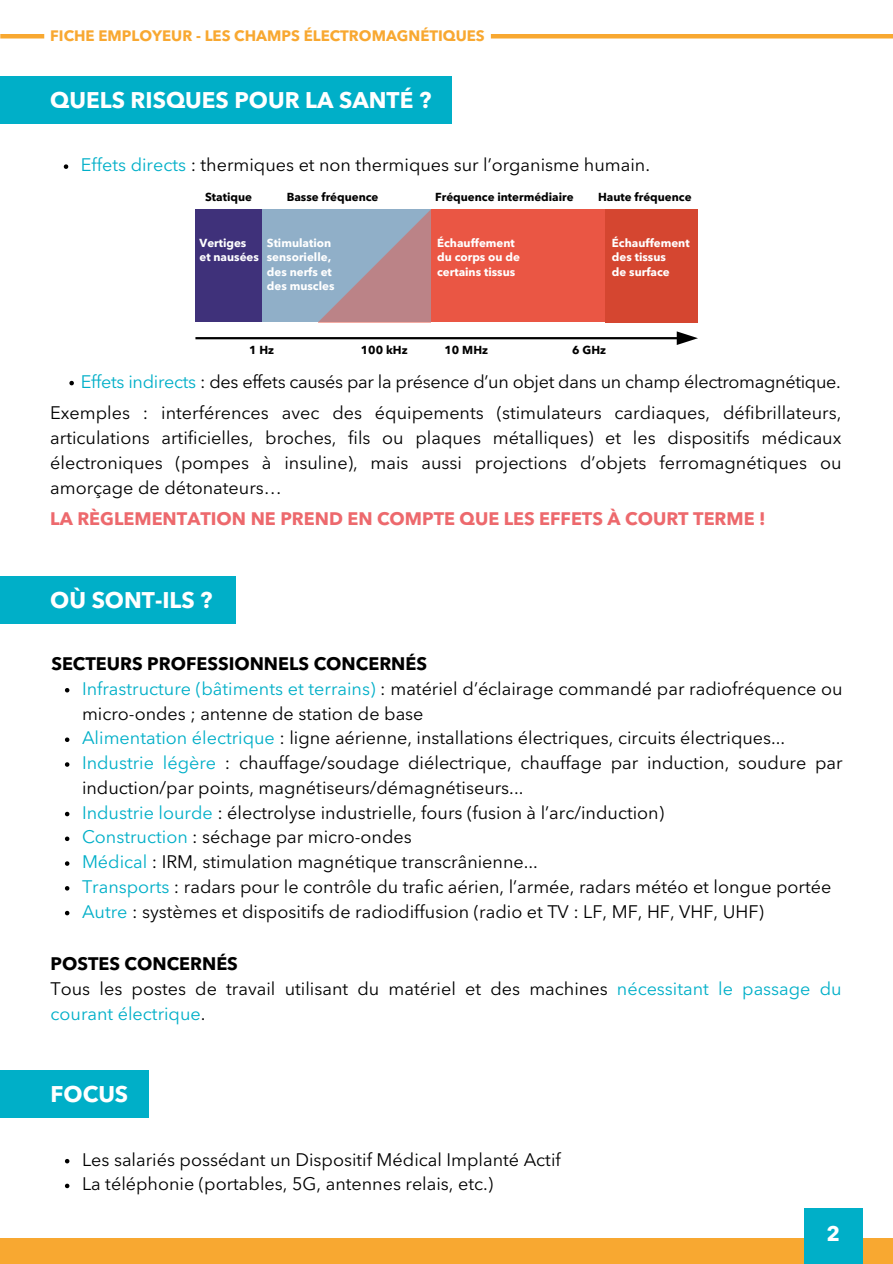
<style>
.page{position:relative;width:893px;height:1264px;background:#fff}
.page>*{position:absolute;margin:0;border:0;box-sizing:border-box;transform-origin:0 0}
.t1{font:700 22.5px "Avenir Next LT Pro";color:#fff}
.t2{font:700 21px "Avenir Next LT Pro";color:#fff}
.t3{font:18px/24.8px "Avenir Next LT Pro";color:#000}
.t4{font:18px "Avenir Next LT Pro";letter-spacing:-.02em;color:#000}
.t5{font:700 18px "Avenir Next LT Pro";color:#ed696d}
.t6{font:700 18px "Avenir Next LT Pro";color:#000}
.t7{font:700 15px "Avenir Next LT Pro";color:#f8a831}
.t8{font:700 11.55px/14.4px "Avenir Next LT Pro";color:#fff;text-align:justify}
.t9{font:700 11.55px "Avenir Next LT Pro";color:#000}
.s1{color:#00afc8}
.s2{font-weight:700}
</style>
<div class="page">
<div style="left:0;top:1238px;width:892px;height:25px;background:#f8a831"></div>
<div style="left:804px;top:1207px;width:58px;height:56px;background:#00afc8"></div>
<div style="left:0;top:76px;width:451px;height:47px;background:#00afc8"></div>
<div style="left:0;top:576px;width:236px;height:47px;background:#00afc8"></div>
<hr style="left:0;top:34px;width:892px;height:4px;background:#f8a831">
<svg style="left:64px;top:164px;width:4px;height:5px"></svg>
<svg style="left:65px;top:688px;width:4px;height:4px"></svg>
<svg style="left:65px;top:737px;width:4px;height:5px"></svg>
<svg style="left:65px;top:762px;width:4px;height:4px"></svg>
<svg style="left:65px;top:811px;width:4px;height:5px"></svg>
<svg style="left:65px;top:836px;width:4px;height:5px"></svg>
<svg style="left:65px;top:861px;width:4px;height:4px"></svg>
<svg style="left:65px;top:886px;width:4px;height:4px"></svg>
<svg style="left:65px;top:910px;width:4px;height:5px"></svg>
<div style="left:44px;top:34px;width:447px;height:5px;background:#fff"></div>
<svg style="left:69px;top:381px;width:5px;height:4px"></svg>
<div style="left:0;top:1070px;width:149px;height:47px;background:#00afc8"></div>
<svg style="left:65px;top:1158px;width:4px;height:5px"></svg>
<svg style="left:65px;top:1183px;width:4px;height:5px"></svg>
<div style="left:195px;top:209px;width:72px;height:113px;background:#3f317a"></div>
<div style="left:425px;top:209px;width:186px;height:113px;background:#ea5644"></div>
<div style="left:262px;top:209px;width:168px;height:113px;background:#90afc8"></div>
<div style="left:605px;top:209px;width:93px;height:113px;background:#d54630"></div>
<svg style="left:318px;top:210px;width:112px;height:112px"></svg>
<hr style="left:195px;top:337px;width:492px;height:2px;background:#000">
<svg style="left:676px;top:331px;width:22px;height:14px"></svg>
<p class="t7" style="left:50px;top:29px;width:436px">FICHE EMPLOYEUR - LES CHAMPS ÉLECTROMAGNÉTIQUES</p>
<h4 class="t1" style="left:50px;top:91px;width:382px">QUELS RISQUES POUR LA SANTÉ ?</h4>
<h1 class="t3" style="left:81px;top:154px;width:570px"><span class="s1">Effets directs</span> : thermiques et non thermiques sur l’organisme humain.</h1>
<h3 class="t9" style="left:205px;top:192px;width:48px">Statique</h3>
<h3 class="t9" style="left:287px;top:192px;width:93px">Basse fréquence</h3>
<h3 class="t9" style="left:435px;top:192px;width:140px">Fréquence intermédiaire</h3>
<h3 class="t9" style="left:598px;top:192px;width:95px">Haute fréquence</h3>
<h3 class="t8" style="left:199px;top:237px;width:48px">Vertiges</h3>
<h3 class="t8" style="left:199px;top:251px;width:61px">et nausées</h3>
<h2 class="t8" style="left:267px;top:237px;width:67px">Stimulation sensorielle, des nerfs et</h2>
<h1 class="t8" style="left:267px;top:280px;width:69px">des muscles</h1>
<h2 class="t8" style="left:437px;top:237px;width:79px">Échauffement</h2>
<h3 class="t8" style="left:437px;top:251px;width:84px">du corps ou de certains tissus</h3>
<h3 class="t8" style="left:612px;top:237px;width:79px">Échauffement</h3>
<h3 class="t8" style="left:612px;top:251px;width:55px">des tissus</h3>
<h3 class="t8" style="left:612px;top:265px;width:59px">de surface</h3>
<h3 class="t9" style="left:249px;top:345px;width:27px">1 Hz</h3>
<h1 class="t9" style="left:361px;top:345px;width:48px">100 kHz</h1>
<h3 class="t9" style="left:444px;top:345px;width:45px">10 MHz</h3>
<h3 class="t9" style="left:572px;top:345px;width:35px">6 GHz</h3>
<p class="t4" style="left:81px;top:374px;width:761px"><span class="s1">Effets indirects</span> : des effets causés par la présence d’un objet dans un champ électromagnétique.</p>
<p class="t3" style="left:50px;top:401px;width:792px;line-height:25.2px;text-align:justify">Exemples : interférences avec des équipements (stimulateurs cardiaques, défibrillateurs, articulations artificielles, broches, fils ou plaques métalliques) et les dispositifs médicaux électroniques (pompes à insuline), mais aussi projections d’objets ferromagnétiques ou amorçage de détonateurs…</p>
<p class="t5" style="left:50px;top:511px;width:716px">LA RÈGLEMENTATION NE PREND EN COMPTE QUE LES EFFETS À COURT TERME !</p>
<h3 class="t1" style="left:50px;top:590px;width:164px">OÙ SONT-ILS ?</h3>
<p class="t6" style="left:51px;top:656px;width:377px">SECTEURS PROFESSIONNELS CONCERNÉS</p>
<p class="t3" style="left:82px;top:677px;width:762px"><span class="s1">Infrastructure (bâtiments et terrains)</span> : matériel d’éclairage commandé par radiofréquence ou micro-ondes ; antenne de station de base</p>
<p class="t3" style="left:82px;top:727px;width:704px"><span class="s1">Alimentation électrique</span> : ligne aérienne, installations électriques, circuits électriques...</p>
<p class="t3" style="left:82px;top:752px;width:762px"><span class="s1">Industrie légère</span> : chauffage/soudage diélectrique, chauffage par induction, soudure par induction/par points, magnétiseurs/démagnétiseurs...</p>
<p class="t3" style="left:82px;top:801px;width:583px"><span class="s1">Industrie lourde</span> : électrolyse industrielle, fours (fusion à l’arc/induction)</p>
<p class="t3" style="left:82px;top:826px;width:331px"><span class="s1">Construction</span> : séchage par micro-ondes</p>
<p class="t3" style="left:82px;top:851px;width:457px"><span class="s1">Médical</span> : IRM, stimulation magnétique transcrânienne...</p>
<p class="t3" style="left:82px;top:875px;width:750px"><span class="s1">Transports</span> : radars pour le contrôle du trafic aérien, l’armée, radars météo et longue portée</p>
<p class="t3" style="left:82px;top:900px;width:683px"><span class="s1">Autre</span> : systèmes et dispositifs de radiodiffusion (radio et TV : LF, MF, HF, VHF, UHF)</p>
<p class="t3" style="left:51px;top:953px;width:792px"><span class="s2">POSTES CONCERNÉS<br></span>Tous les postes de travail utilisant du matériel et des machines <span class="s1">nécessitant le passage du courant électrique</span>.</p>
<p class="t1" style="left:51px;top:1084px;width:79px">FOCUS</p>
<p class="t3" style="left:82px;top:1148px;width:480px">Les salariés possédant un Dispositif Médical Implanté Actif</p>
<p class="t3" style="left:82px;top:1173px;width:412px">La téléphonie (portables, 5G, antennes relais, etc.)</p>
<p class="t2" style="left:826px;top:1224px;width:15px">2</p>
</div>
